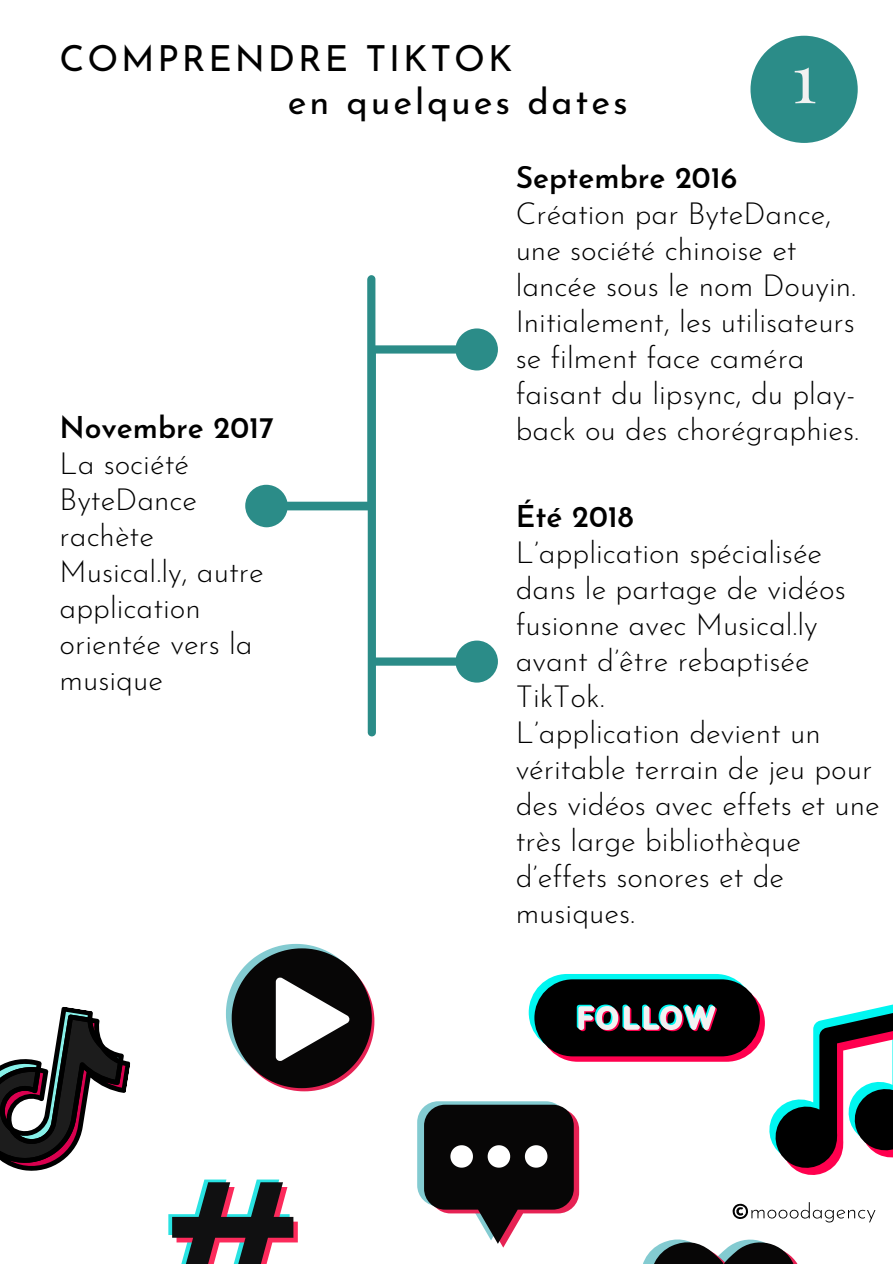
<style>
.page{position:relative;width:893px;height:1264px;background:#fff}
.page>*{position:absolute;margin:0;border:0;box-sizing:border-box;transform-origin:0 0}
.t1{font:68.25px "Playfair Display";color:#f1f1f1}
.t2{font:36px "Josefin Sans";letter-spacing:.08em;color:#000}
.t3{font:300 30px/36px "Josefin Sans";color:#000}
.t4{font:600 30px "Josefin Sans";color:#000}
</style>
<div class="page">
<div style="left:750px;top:36px;width:107px;height:107px;background:#2b8c88;border-radius:50%"></div>
<svg style="left:732px;top:1202px;width:143px;height:20px"></svg>
<svg style="left:0;top:1006px;width:131px;height:165px"></svg>
<svg style="left:226px;top:943px;width:148px;height:148px"></svg>
<svg style="left:168px;top:1179px;width:130px;height:84px"></svg>
<svg style="left:769px;top:1004px;width:123px;height:171px"></svg>
<svg style="left:417px;top:1101px;width:162px;height:146px"></svg>
<div style="left:528px;top:973px;width:226px;height:77px;background:#00f6f1;border-radius:38px"></div>
<svg style="left:539px;top:984px;width:225px;height:77px"></svg>
<div style="left:534px;top:979px;width:225px;height:77px;background:#000;border-radius:38px"></div>
<svg style="left:576px;top:1004px;width:140px;height:27px"></svg>
<svg style="left:643px;top:1239px;width:154px;height:24px"></svg>
<svg style="left:245px;top:275px;width:252px;height:461px"></svg>
<p class="t2" style="left:60px;top:44px;width:454px">COMPRENDRE TIKTOK</p>
<p class="t2" style="left:288px;top:87px;width:341px">en quelques dates</p>
<p class="t1" style="left:791px;top:29px;width:27px">1</p>
<p class="t4" style="left:515px;top:166px;width:223px">Septembre 2016</p>
<p class="t3" style="left:515px;top:199px;width:342px">Création par ByteDance, une société chinoise et lancée sous le nom Douyin.</p>
<p class="t3" style="left:515px;top:307px;width:341px">Initialement, les utilisateurs se filment face caméra faisant du lipsync, du play-</p>
<p class="t4" style="left:60px;top:415px;width:216px">Novembre 2017</p>
<p class="t3" style="left:515px;top:415px;width:345px">back ou des chorégraphies.</p>
<p class="t3" style="left:60px;top:448px;width:205px">La société<br>ByteDance rachète<br>Musical.ly, autre application orientée vers la musique</p>
<p class="t4" style="left:515px;top:504px;width:119px">Été 2018</p>
<p class="t3" style="left:515px;top:537px;width:331px">L’application spécialisée dans le partage de vidéos fusionne avec Musical.ly avant d’être rebaptisée<br>TikTok.</p>
<p class="t3" style="left:515px;top:717px;width:365px">L’application devient un véritable terrain de jeu pour des vidéos avec effets et une très large bibliothèque d’effets sonores et de musiques.</p>
</div>
